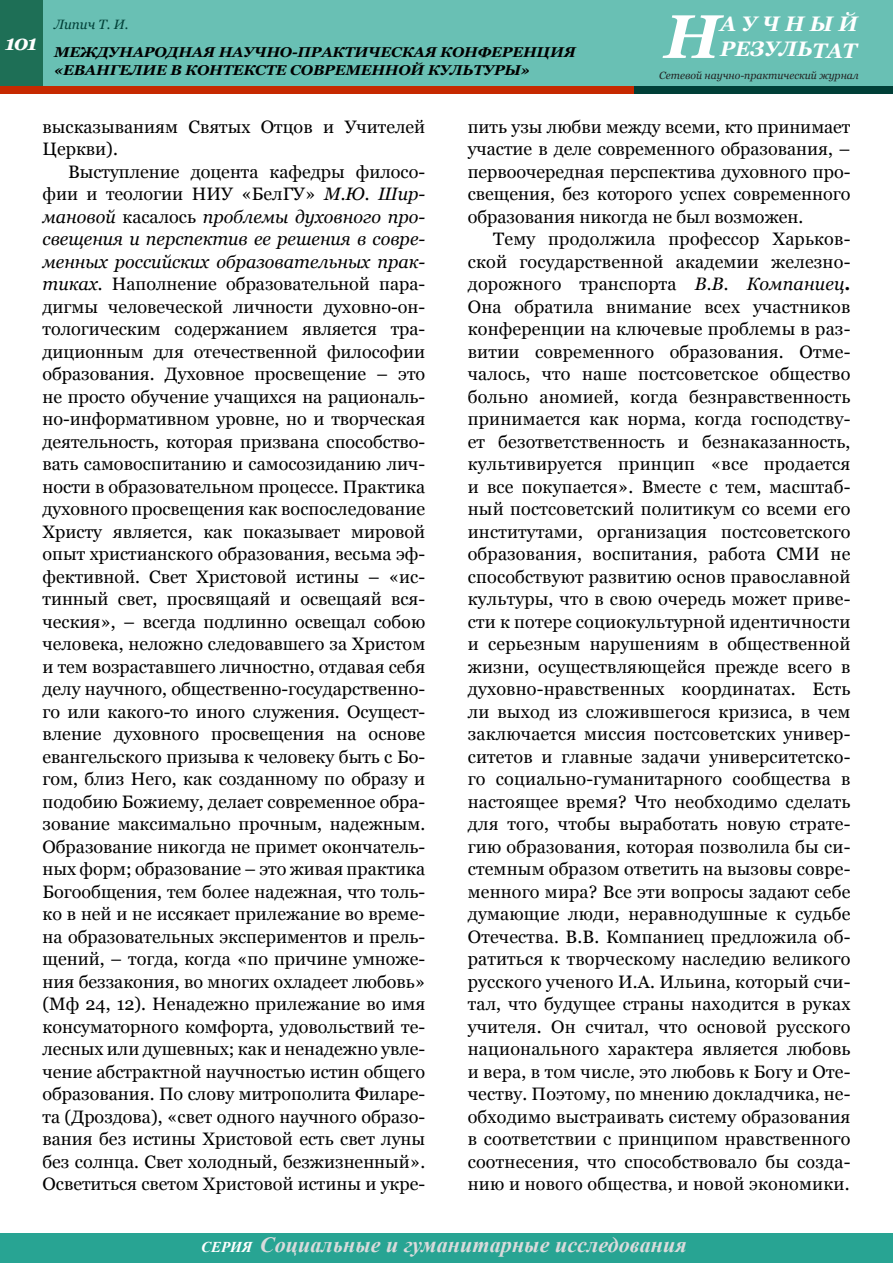
<style>
.page{position:relative;width:893px;height:1263px;background:#fff}
.page>*{position:absolute;margin:0;border:0;box-sizing:border-box;transform-origin:0 0}
.t1{font:italic 700 61.5px "Georgia";color:#fff}
.t2{font:italic 700 21.75px "Times New Roman";color:#dadbdc}
.t3{font:italic 700 21px/25.2px "Georgia";color:#fff}
.t4{font:18px/22.5px "Georgia";color:#000;text-align:justify}
.t5{font:italic 700 14.25px/18px "Georgia";letter-spacing:-.01em;color:#000;text-align:center;scale:1.05 1}
.t6{font:italic 13.5px "Georgia";color:#003f37}
.t7{font:italic 10.5px "Georgia";color:#222}
.s1{font-style:italic}
.s2{font-weight:700}
.s3{font-size:15px;color:#fff}
</style>
<div class="page">
<div style="left:0;top:0;width:893px;height:94px;background:#69c0b4"></div>
<div style="left:0;top:0;width:43px;height:90px;background:#1e6f56"></div>
<div style="left:0;top:86px;width:655px;height:8px;background:#c62900"></div>
<div style="left:634px;top:86px;width:259px;height:8px;background:#003f37"></div>
<div style="left:0;top:1233px;width:893px;height:30px;background:#28a493"></div>
<p class="t3" style="left:720px;top:11px;width:139px">АУЧНЫЙ<br>РЕЗУЛЬТАТ</p>
<p class="t7" style="left:659px;top:68px;width:201px">Сетевой научно-практический журнал</p>
<p class="t6" style="left:54px;top:15px;width:76px">Липич Т. И.</p>
<h1 class="t1" style="left:664px;top:-3px;width:58px">Н</h1>
<p class="t5" style="left:5px;top:43px;width:545px"><sup>101</sup> МЕЖДУНАРОДНАЯ НАУЧНО-ПРАКТИЧЕСКАЯ КОНФЕРЕНЦИЯ «ЕВАНГЕЛИЕ В КОНТЕКСТЕ СОВРЕМЕННОЙ КУЛЬТУРЫ»</p>
<p class="t4" style="left:43px;top:116px;width:384px">высказываниям Святых Отцов и Учителей<br>Церкви).</p>
<p class="t4" style="left:43px;top:161px;width:384px;text-indent:26px">Выступление доцента кафедры филосо&shy;фии и теологии НИУ «БелГУ» <span class="s1">М.Ю. Шир&shy;мановой</span> касалось <span class="s1">проблемы духовного про&shy;свещения и перспектив ее решения в совре&shy;менных российских образовательных прак&shy;тиках.</span> Наполнение образовательной пара&shy;дигмы человеческой личности духовно-он&shy;тологическим содержанием является тра&shy;диционным для отечественной философии образования. Духовное просвещение – это не просто обучение учащихся на рациональ&shy;но-информативном уровне, но и творческая деятельность, которая призвана способство&shy;вать самовоспитанию и самосозиданию лич&shy;ности в образовательном процессе. Практика духовного просвещения как воспоследование Христу является, как показывает мировой опыт христианского образования, весьма эф&shy;фективной. Свет Христовой истины – «ис&shy;тинный свет, просвящаяй и освещаяй вся&shy;ческия», – всегда подлинно освещал собою человека, неложно следовавшего за Христом и тем возраставшего личностно, отдавая себя делу научного, общественно-государственно&shy;го или какого-то иного служения. Осущест&shy;вление духовного просвещения на основе евангельского призыва к человеку быть с Бо&shy;гом, близ Него, как созданному по образу и подобию Божиему, делает современное обра&shy;зование максимально прочным, надежным.<br>Образование никогда не примет окончатель&shy;ных форм; образование – это живая практика Богообщения, тем более надежная, что толь&shy;ко в ней и не иссякает прилежание во време&shy;на образовательных экспериментов и прель&shy;щений, – тогда, когда «по причине умноже&shy;ния беззакония, во многих охладеет любовь» (Мф 24, 12). Ненадежно прилежание во имя консуматорного комфорта, удовольствий те&shy;лесных или душевных; как и ненадежно увле&shy;чение абстрактной научностью истин общего образования. По слову митрополита Филаре&shy;та (Дроздова), «свет одного научного образо&shy;вания без истины Христовой есть свет луны без солнца. Свет холодный, безжизненный».<br>Осветиться светом Христовой истины и укре-</p>
<p class="t4" style="left:468px;top:116px;width:384px">пить узы любви между всеми, кто принимает участие в деле современного образования, – первоочередная перспектива духовного про&shy;свещения, без которого успех современного образования никогда не был возможен.</p>
<p class="t4" style="left:468px;top:228px;width:384px;text-indent:26px">Тему продолжила профессор Харьков&shy;ской государственной академии железно&shy;дорожного транспорта <span class="s1">В.В. Компаниец</span><span class="s2">.<br></span>Она обратила внимание всех участников конференции на ключевые проблемы в раз&shy;витии современного образования. Отме&shy;чалось, что наше постсоветское общество больно аномией, когда безнравственность принимается как норма, когда господству&shy;ет безответственность и безнаказанность, культивируется принцип «все продается и все покупается». Вместе с тем, масштаб&shy;ный постсоветский политикум со всеми его институтами, организация постсоветского образования, воспитания, работа СМИ не способствуют развитию основ православной культуры, что в свою очередь может приве&shy;сти к потере социокультурной идентичности и серьезным нарушениям в общественной жизни, осуществляющейся прежде всего в духовно-нравственных координатах. Есть ли выход из сложившегося кризиса, в чем заключается миссия постсоветских универ&shy;ситетов и главные задачи университетско&shy;го социально-гуманитарного сообщества в настоящее время? Что необходимо сделать для того, чтобы выработать новую страте&shy;гию образования, которая позволила бы си&shy;стемным образом ответить на вызовы совре&shy;менного мира? Все эти вопросы задают себе думающие люди, неравнодушные к судьбе Отечества. В.В. Компаниец предложила об&shy;ратиться к творческому наследию великого русского ученого И.А. Ильина, который счи&shy;тал, что будущее страны находится в руках учителя. Он считал, что основой русского национального характера является любовь и вера, в том числе, это любовь к Богу и Оте&shy;честву. Поэтому, по мнению докладчика, не&shy;обходимо выстраивать систему образования в соответствии с принципом нравственного соотнесения, что способствовало бы созда&shy;нию и нового общества, и новой экономики.</p>
<p class="t2" style="left:201px;top:1229px;width:487px"><span class="s3">СЕРИЯ</span> Социальные и гуманитарные исследования</p>
</div>
